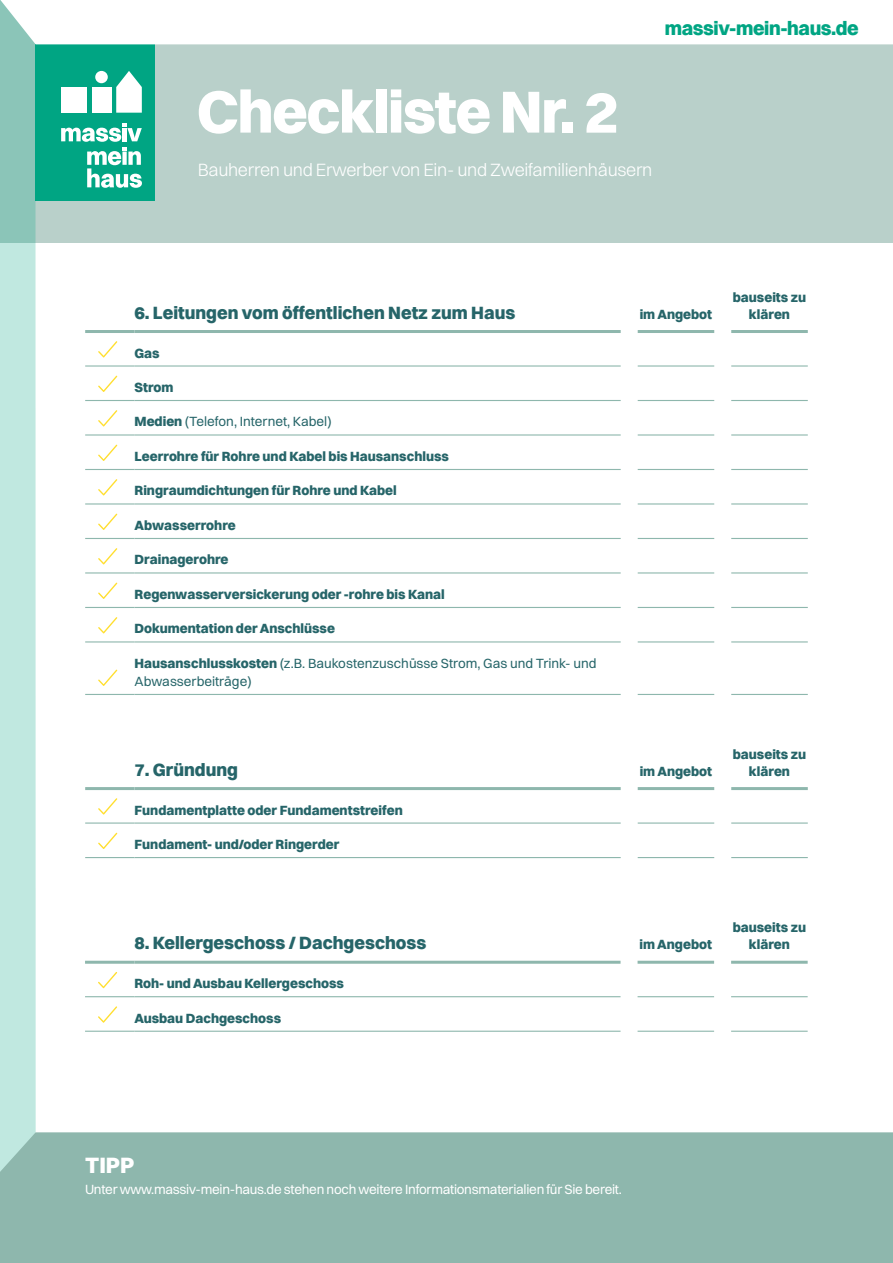
<style>
.page{position:relative;width:893px;height:1263px;background:#fff}
.page>*{position:absolute;margin:0;border:0;box-sizing:border-box;transform-origin:0 0}
.t1{font:800 60px "Switzer";letter-spacing:-.02em;color:#fff}
.t2{font:800 22.5px "Switzer";color:#fff}
.t3{font:800 19.5px "Switzer";letter-spacing:-.02em;color:#00a583}
.t4{font:800 18px "Switzer";color:#266569}
.t5{font:300 18px "Switzer";letter-spacing:-.02em;color:#fff}
.t6{font:800 13.5px/17.2px "Switzer";color:#266569;text-align:center}
.t7{font:13.5px/18px "Switzer";color:#266569}
.t8{font:13.5px "Switzer";letter-spacing:-.02em;color:#fff}
.s1{font-weight:800}
</style>
<div class="page">
<div style="left:0;top:0;width:893px;height:243px;background:#b9d0ca"></div>
<svg style="left:0;top:44px;width:36px;height:1088px;background:#b6e1d8"></svg>
<div style="left:36px;top:45px;width:119px;height:156px;background:#00a583"></div>
<div style="left:61px;top:87px;width:26px;height:26px;background:#fff"></div>
<svg style="left:116px;top:71px;width:26px;height:42px"></svg>
<div style="left:92px;top:87px;width:19px;height:26px;background:#fff"></div>
<div style="left:95px;top:71px;width:13px;height:12px;background:#fff;border-radius:50%"></div>
<svg style="left:61px;top:124px;width:81px;height:64px"></svg>
<div style="left:0;top:0;width:893px;height:44px;background:#fff"></div>
<div style="left:0;top:1132px;width:893px;height:131px;background:#8eb7ad"></div>
<hr style="left:135px;top:822px;width:486px;height:2px;background:#8eb7ad">
<hr style="left:638px;top:822px;width:76px;height:2px;background:#8eb7ad">
<hr style="left:731px;top:822px;width:77px;height:2px;background:#8eb7ad">
<hr style="left:135px;top:857px;width:486px;height:1px;background:#8eb7ad">
<hr style="left:638px;top:857px;width:76px;height:1px;background:#8eb7ad">
<hr style="left:731px;top:857px;width:77px;height:1px;background:#8eb7ad">
<hr style="left:85px;top:822px;width:50px;height:2px;background:#8eb7ad">
<hr style="left:85px;top:857px;width:50px;height:1px;background:#8eb7ad">
<hr style="left:85px;top:787px;width:50px;height:3px;background:#8eb7ad">
<hr style="left:135px;top:787px;width:486px;height:3px;background:#8eb7ad">
<hr style="left:638px;top:787px;width:76px;height:3px;background:#8eb7ad">
<hr style="left:731px;top:787px;width:77px;height:3px;background:#8eb7ad">
<svg style="left:98px;top:798px;width:19px;height:16px"></svg>
<svg style="left:98px;top:833px;width:19px;height:16px"></svg>
<hr style="left:134px;top:996px;width:487px;height:1px;background:#8eb7ad">
<hr style="left:638px;top:996px;width:76px;height:1px;background:#8eb7ad">
<hr style="left:731px;top:996px;width:77px;height:1px;background:#8eb7ad">
<hr style="left:134px;top:1031px;width:487px;height:1px;background:#8eb7ad">
<hr style="left:638px;top:1031px;width:76px;height:1px;background:#8eb7ad">
<hr style="left:731px;top:1031px;width:77px;height:1px;background:#8eb7ad">
<hr style="left:85px;top:996px;width:49px;height:1px;background:#8eb7ad">
<hr style="left:85px;top:1031px;width:49px;height:1px;background:#8eb7ad">
<hr style="left:85px;top:961px;width:49px;height:3px;background:#8eb7ad">
<hr style="left:134px;top:961px;width:487px;height:3px;background:#8eb7ad">
<hr style="left:638px;top:961px;width:76px;height:3px;background:#8eb7ad">
<hr style="left:731px;top:961px;width:77px;height:3px;background:#8eb7ad">
<svg style="left:98px;top:972px;width:19px;height:16px"></svg>
<svg style="left:98px;top:1006px;width:19px;height:17px"></svg>
<hr style="left:135px;top:365px;width:486px;height:2px;background:#8eb7ad">
<hr style="left:638px;top:365px;width:76px;height:2px;background:#8eb7ad">
<hr style="left:731px;top:365px;width:77px;height:2px;background:#8eb7ad">
<hr style="left:135px;top:400px;width:486px;height:1px;background:#8eb7ad">
<hr style="left:638px;top:400px;width:76px;height:1px;background:#8eb7ad">
<hr style="left:731px;top:400px;width:77px;height:1px;background:#8eb7ad">
<hr style="left:135px;top:434px;width:486px;height:2px;background:#8eb7ad">
<hr style="left:638px;top:434px;width:76px;height:2px;background:#8eb7ad">
<hr style="left:731px;top:434px;width:77px;height:2px;background:#8eb7ad">
<hr style="left:135px;top:469px;width:486px;height:1px;background:#8eb7ad">
<hr style="left:638px;top:469px;width:76px;height:1px;background:#8eb7ad">
<hr style="left:731px;top:469px;width:77px;height:1px;background:#8eb7ad">
<hr style="left:135px;top:503px;width:486px;height:1px;background:#8eb7ad">
<hr style="left:638px;top:503px;width:76px;height:1px;background:#8eb7ad">
<hr style="left:731px;top:503px;width:77px;height:1px;background:#8eb7ad">
<hr style="left:135px;top:538px;width:486px;height:1px;background:#8eb7ad">
<hr style="left:638px;top:538px;width:76px;height:1px;background:#8eb7ad">
<hr style="left:731px;top:538px;width:77px;height:1px;background:#8eb7ad">
<hr style="left:135px;top:572px;width:486px;height:1px;background:#8eb7ad">
<hr style="left:638px;top:572px;width:76px;height:1px;background:#8eb7ad">
<hr style="left:731px;top:572px;width:77px;height:1px;background:#8eb7ad">
<hr style="left:135px;top:607px;width:486px;height:1px;background:#8eb7ad">
<hr style="left:638px;top:607px;width:76px;height:1px;background:#8eb7ad">
<hr style="left:731px;top:607px;width:77px;height:1px;background:#8eb7ad">
<hr style="left:135px;top:641px;width:486px;height:1px;background:#8eb7ad">
<hr style="left:638px;top:641px;width:76px;height:1px;background:#8eb7ad">
<hr style="left:731px;top:641px;width:77px;height:1px;background:#8eb7ad">
<hr style="left:135px;top:694px;width:486px;height:1px;background:#8eb7ad">
<hr style="left:638px;top:694px;width:76px;height:1px;background:#8eb7ad">
<hr style="left:731px;top:694px;width:77px;height:1px;background:#8eb7ad">
<hr style="left:85px;top:400px;width:50px;height:1px;background:#8eb7ad">
<hr style="left:85px;top:434px;width:50px;height:2px;background:#8eb7ad">
<hr style="left:85px;top:469px;width:50px;height:1px;background:#8eb7ad">
<hr style="left:85px;top:503px;width:50px;height:1px;background:#8eb7ad">
<hr style="left:85px;top:538px;width:50px;height:1px;background:#8eb7ad">
<hr style="left:85px;top:572px;width:50px;height:1px;background:#8eb7ad">
<hr style="left:85px;top:607px;width:50px;height:1px;background:#8eb7ad">
<hr style="left:85px;top:641px;width:50px;height:1px;background:#8eb7ad">
<hr style="left:85px;top:694px;width:50px;height:1px;background:#8eb7ad">
<hr style="left:85px;top:365px;width:50px;height:2px;background:#8eb7ad">
<hr style="left:85px;top:330px;width:50px;height:3px;background:#8eb7ad">
<hr style="left:135px;top:330px;width:486px;height:3px;background:#8eb7ad">
<hr style="left:638px;top:330px;width:76px;height:3px;background:#8eb7ad">
<hr style="left:731px;top:330px;width:77px;height:3px;background:#8eb7ad">
<svg style="left:98px;top:341px;width:19px;height:16px"></svg>
<svg style="left:98px;top:376px;width:19px;height:16px"></svg>
<svg style="left:98px;top:410px;width:19px;height:16px"></svg>
<svg style="left:98px;top:445px;width:19px;height:16px"></svg>
<svg style="left:98px;top:479px;width:19px;height:16px"></svg>
<svg style="left:98px;top:514px;width:19px;height:16px"></svg>
<svg style="left:98px;top:548px;width:19px;height:16px"></svg>
<svg style="left:98px;top:583px;width:19px;height:16px"></svg>
<svg style="left:98px;top:617px;width:19px;height:16px"></svg>
<svg style="left:98px;top:669px;width:19px;height:17px"></svg>
<h3 class="t3" style="left:665px;top:16px;width:196px">massiv-mein-haus.de</h3>
<h1 class="t1" style="left:197px;top:74px;width:423px">Checkliste Nr. 2</h1>
<h3 class="t5" style="left:198px;top:159px;width:456px">Bauherren und Erwerber von Ein- und Zweifamilienhäusern</h3>
<h3 class="t4" style="left:135px;top:301px;width:382px">6. Leitungen vom öffentlichen Netz zum Haus</h3>
<p class="t6" style="left:640px;top:305px;width:74px">im Angebot</p>
<p class="t6" style="left:135px;top:344px;width:27px">Gas</p>
<p class="t6" style="left:135px;top:378px;width:41px">Strom</p>
<p class="t7" style="left:135px;top:413px;width:199px"><span class="s1">Medien</span> (Telefon, Internet, Kabel)</p>
<p class="t6" style="left:135px;top:447px;width:316px">Leerrohre für Rohre und Kabel bis Hausanschluss</p>
<p class="t6" style="left:135px;top:482px;width:264px">Ringraumdichtungen für Rohre und Kabel</p>
<p class="t6" style="left:135px;top:516px;width:103px">Abwasserrohre</p>
<p class="t6" style="left:135px;top:551px;width:96px">Drainagerohre</p>
<p class="t6" style="left:135px;top:585px;width:312px">Regenwasserversickerung oder -rohre bis Kanal</p>
<p class="t6" style="left:135px;top:620px;width:202px">Dokumentation der Anschlüsse</p>
<p class="t7" style="left:135px;top:654px;width:463px"><span class="s1">Hausanschlusskosten</span> (z.B. Baukostenzuschüsse Strom, Gas und Trink- und<br>Abwasserbeiträge)</p>
<p class="t6" style="left:733px;top:288px;width:75px">bauseits zu klären</p>
<h3 class="t4" style="left:135px;top:758px;width:105px">7. Gründung</h3>
<p class="t6" style="left:640px;top:762px;width:74px">im Angebot</p>
<p class="t6" style="left:135px;top:801px;width:270px">Fundamentplatte oder Fundamentstreifen</p>
<p class="t6" style="left:135px;top:835px;width:206px">Fundament- und/oder Ringerder</p>
<p class="t6" style="left:733px;top:745px;width:75px">bauseits zu klären</p>
<h3 class="t4" style="left:134px;top:932px;width:293px">8. Kellergeschoss / Dachgeschoss</h3>
<p class="t6" style="left:640px;top:936px;width:74px">im Angebot</p>
<p class="t6" style="left:134px;top:975px;width:211px">Roh- und Ausbau Kellergeschoss</p>
<p class="t6" style="left:134px;top:1009px;width:148px">Ausbau Dachgeschoss</p>
<p class="t6" style="left:733px;top:919px;width:75px">bauseits zu klären</p>
<h2 class="t2" style="left:85px;top:1151px;width:51px">TIPP</h2>
<p class="t8" style="left:85px;top:1181px;width:538px">Unter www.massiv-mein-haus.de stehen noch weitere Informationsmaterialien für Sie bereit.</p>
</div>
